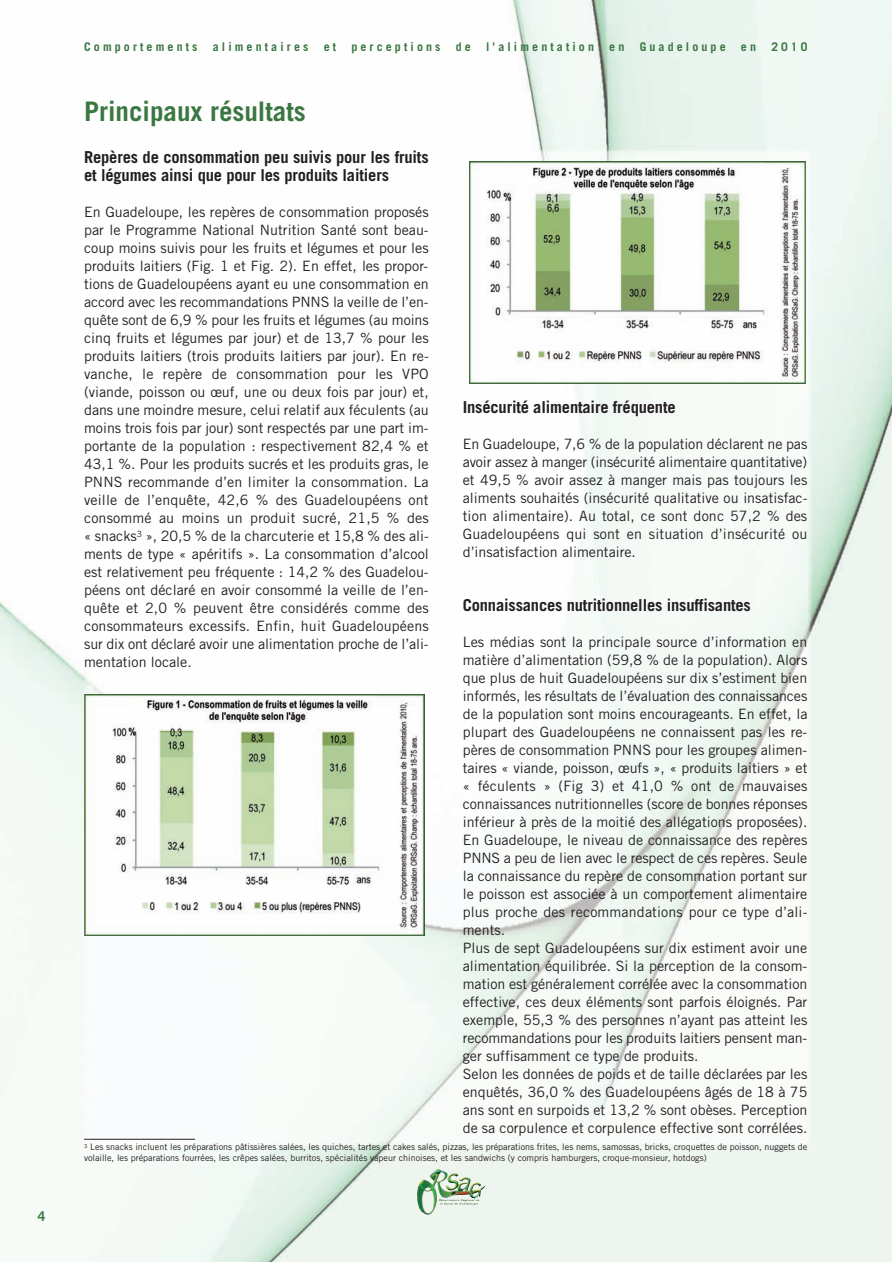
<style>
.page{position:relative;width:893px;height:1263px;background:#fff}
.page>*{position:absolute;margin:0;border:0;box-sizing:border-box;transform-origin:0 0}
.t1{font:700 27px "Trade Gothic";color:#3a7741}
.t2{font:700 16.5px/18px "Trade Gothic";letter-spacing:-.01em;color:#231f20}
.t3{font:14.25px/18px "Trade Gothic";color:#231f20;text-align:justify}
.t4{font:700 13.5px "Trade Gothic";color:#3a7741}
.t5{font:700 12px "Trade Gothic";letter-spacing:.26em;color:#3a7741}
.t6{font:9px/10.8px "Trade Gothic";color:#231f20}
</style>
<div class="page">
<img style="left:0;top:0;width:891px;height:1262px">
<svg style="left:436px;top:1169px;width:12px;height:13px"></svg>
<img style="left:84px;top:695px;width:340px;height:240px">
<img style="left:469px;top:161px;width:336px;height:223px">
<hr style="left:84px;top:1139px;width:111px;height:1px;background:#231f20">
<p class="t4" style="left:38px;top:1211px;width:9px">4</p>
<p class="t5" style="left:84px;top:42px;width:115px">Comportements</p>
<p class="t5" style="left:213px;top:42px;width:97px">alimentaires</p>
<p class="t5" style="left:324px;top:42px;width:14px">e t</p>
<p class="t5" style="left:351px;top:42px;width:91px">perceptions</p>
<p class="t5" style="left:456px;top:42px;width:17px">d e</p>
<p class="t5" style="left:486px;top:42px;width:109px">l'alimentation</p>
<p class="t5" style="left:609px;top:42px;width:17px">e n</p>
<p class="t5" style="left:639px;top:42px;width:88px">Guadeloupe</p>
<p class="t5" style="left:741px;top:42px;width:17px">e n</p>
<p class="t5" style="left:771px;top:42px;width:38px">2010</p>
<h1 class="t1" style="left:84px;top:101px;width:223px">Principaux résultats</h1>
<p class="t2" style="left:84px;top:149px;width:346px">Repères de consommation peu suivis pour les fruits et légumes ainsi que pour les produits laitiers</p>
<p class="t3" style="left:84px;top:204px;width:346px">En Guadeloupe, les repères de consommation proposés par le Programme National Nutrition Santé sont beau&shy;coup moins suivis pour les fruits et légumes et pour les produits laitiers (Fig. 1 et Fig. 2). En effet, les propor&shy;tions de Guadeloupéens ayant eu une consommation en accord avec les recommandations PNNS la veille de l’en&shy;quête sont de 6,9 % pour les fruits et légumes (au moins cinq fruits et légumes par jour) et de 13,7 % pour les produits laitiers (trois produits laitiers par jour). En re&shy;vanche, le repère de consommation pour les VPO (viande, poisson ou œuf, une ou deux fois par jour) et, dans une moindre mesure, celui relatif aux féculents (au moins trois fois par jour) sont respectés par une part im&shy;portante de la population : respectivement 82,4 % et 43,1 %. Pour les produits sucrés et les produits gras, le PNNS recommande d’en limiter la consommation. La veille de l’enquête, 42,6 % des Guadeloupéens ont consommé au moins un produit sucré, 21,5 % des « snacks<sup>3</sup> », 20,5 % de la charcuterie et 15,8 % des ali&shy;ments de type « apéritifs ». La consommation d’alcool est relativement peu fréquente : 14,2 % des Guadelou&shy;péens ont déclaré en avoir consommé la veille de l’en&shy;quête et 2,0 % peuvent être considérés comme des consommateurs excessifs. Enfin, huit Guadeloupéens sur dix ont déclaré avoir une alimentation proche de l’ali&shy;mentation locale.</p>
<p class="t2" style="left:463px;top:400px;width:214px">Insécurité alimentaire fréquente</p>
<p class="t3" style="left:463px;top:436px;width:346px">En Guadeloupe, 7,6 % de la population déclarent ne pas avoir assez à manger (insécurité alimentaire quantitative) et 49,5 % avoir assez à manger mais pas toujours les aliments souhaités (insécurité qualitative ou insatisfac&shy;tion alimentaire). Au total, ce sont donc 57,2 % des Guadeloupéens qui sont en situation d’insécurité ou d’insatisfaction alimentaire.</p>
<p class="t2" style="left:463px;top:598px;width:290px">Connaissances nutritionnelles insuffisantes</p>
<p class="t3" style="left:463px;top:634px;width:346px;text-align:left">Les médias sont la principale source d’information en matière d’alimentation (59,8 % de la population). Alors que plus de huit Guadeloupéens sur dix s’estiment bien informés, les résultats de l’évaluation des connaissances de la population sont moins encourageants. En effet, la plupart des Guadeloupéens ne connaissent pas les re&shy;pères de consommation PNNS pour les groupes alimen&shy;taires « viande, poisson, œufs », « produits laitiers » et « féculents » (Fig 3) et 41,0 % ont de mauvaises connaissances nutritionnelles (score de bonnes réponses inférieur à près de la moitié des allégations proposées).<br>En Guadeloupe, le niveau de connaissance des repères PNNS a peu de lien avec le respect de ces repères. Seule la connaissance du repère de consommation portant sur le poisson est associée à un comportement alimentaire plus proche des recommandations pour ce type d’ali&shy;ments.<br>Plus de sept Guadeloupéens sur dix estiment avoir une alimentation équilibrée. Si la perception de la consom&shy;mation est généralement corrélée avec la consommation effective, ces deux éléments sont parfois éloignés. Par exemple, 55,3 % des personnes n’ayant pas atteint les recommandations pour les produits laitiers pensent man&shy;ger suffisamment ce type de produits.<br>Selon les données de poids et de taille déclarées par les enquêtés, 36,0 % des Guadeloupéens âgés de 18 à 75 ans sont en surpoids et 13,2 % sont obèses. Perception de sa corpulence et corpulence effective sont corrélées.</p>
<p class="t6" style="left:84px;top:1143px;width:724px"><sup>3</sup> Les snacks incluent les préparations pâtissières salées, les quiches, tartes et cakes salés, pizzas, les préparations frites, les nems, samossas, bricks, croquettes de poisson, nuggets de volaille, les préparations fourrées, les crêpes salées, burritos, spécialités vapeur chinoises, et les sandwichs (y compris hamburgers, croque-monsieur, hotdogs)</p>
</div>
